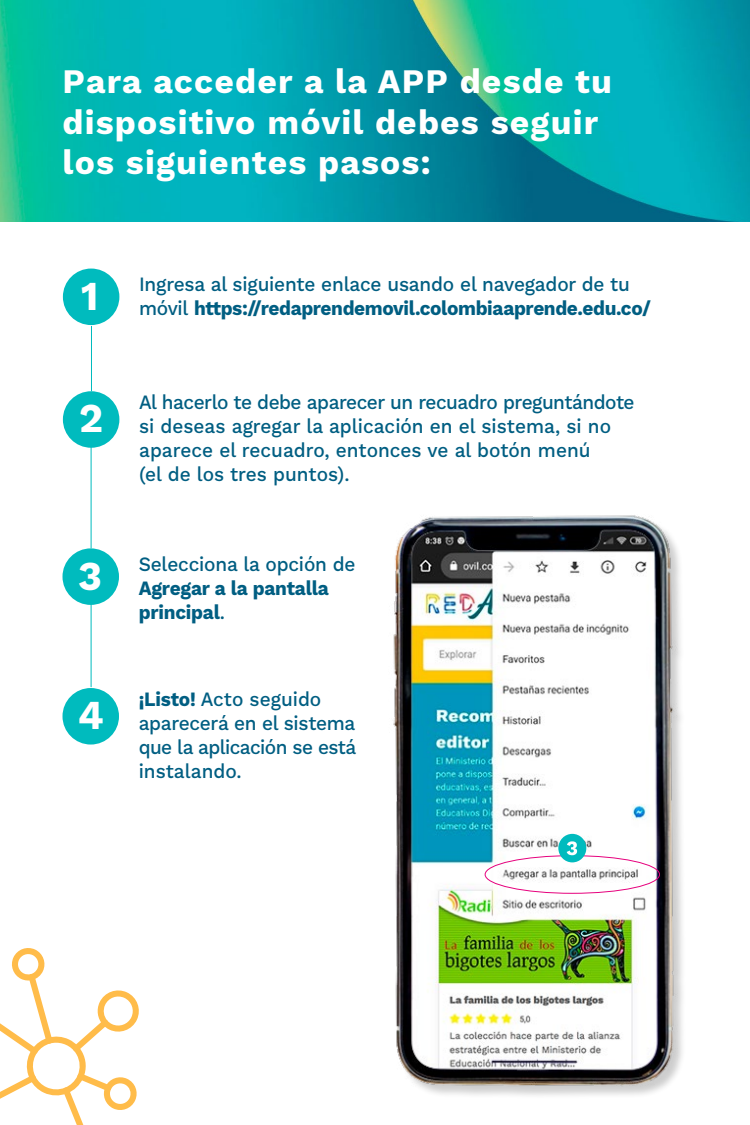
<style>
.page{position:relative;width:750px;height:1125px;background:#fff}
.page>*{position:absolute;margin:0;border:0;box-sizing:border-box;transform-origin:0 0}
.t1{font:40.38px "Work Sans";color:#fff}
.t2{font:33.75px/40.5px "Work Sans";letter-spacing:.035em;color:#fff}
.t3{font:20px/24px "Work Sans";letter-spacing:-.01em;color:#005e82;scale:.95 1}
</style>
<div class="page">
<img style="left:0;top:1px;width:750px;height:220px">
<svg style="left:0;top:948px;width:139px;height:177px"></svg>
<img style="left:393px;top:515px;width:290px;height:580px">
<div style="left:63px;top:548px;width:56px;height:57px;background:#00bbbe;border-radius:50%"></div>
<div style="left:63px;top:688px;width:56px;height:57px;background:#00bbbe;border-radius:50%"></div>
<hr style="left:91px;top:602px;width:1px;height:85px;background:#00bbbe">
<hr style="left:91px;top:446px;width:1px;height:102px;background:#00bbbe">
<div style="left:485px;top:855px;width:175px;height:39px;border:1px solid #e6007d;border-radius:50%"></div>
<div style="left:558px;top:834px;width:28px;height:28px;background:#00bbbe;border-radius:50%"></div>
<svg style="left:567px;top:841px;width:10px;height:14px"></svg>
<div style="left:63px;top:269px;width:56px;height:56px;background:#00bbbe;border-radius:50%"></div>
<div style="left:63px;top:391px;width:56px;height:57px;background:#00bbbe;border-radius:50%"></div>
<hr style="left:91px;top:326px;width:1px;height:65px;background:#00bbbe">
<h2 class="t2" style="left:62px;top:60px;width:551px">Para acceder a la APP desde tu dispositivo móvil debes seguir los siguientes pasos:</h2>
<h1 class="t1" style="left:81px;top:266px;width:19px">1</h1>
<h1 class="t1" style="left:79px;top:388px;width:26px">2</h1>
<h1 class="t1" style="left:78px;top:546px;width:25px">3</h1>
<h1 class="t1" style="left:78px;top:685px;width:28px">4</h1>
<p class="t3" style="left:139px;top:271px;width:540px">Ingresa al siguiente enlace usando el navegador de tu móvil https://redaprendemovil.colombiaaprende.edu.co/</p>
<p class="t3" style="left:139px;top:389px;width:523px">Al hacerlo te debe aparecer un recuadro preguntándote si deseas agregar la aplicación en el sistema, si no aparece el recuadro, entonces ve al botón menú<br>(el de los tres puntos).</p>
<p class="t3" style="left:139px;top:551px;width:230px">Selecciona la opción de<br>Agregar a la pantalla principal.</p>
<p class="t3" style="left:139px;top:686px;width:231px">¡Listo! Acto seguido aparecerá en el sistema que la aplicación se está instalando.</p>
</div>
